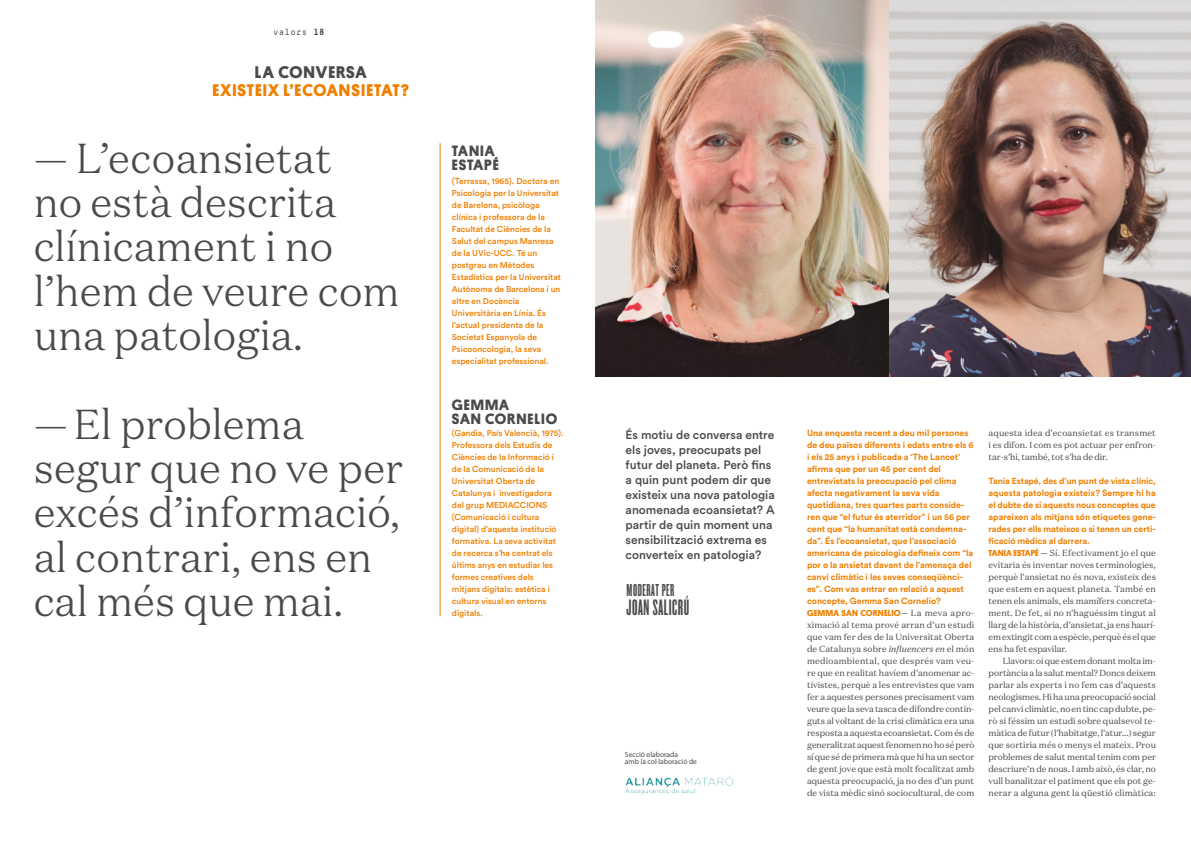
<style>
.page{position:relative;width:1191px;height:842px;background:#fff}
.page>*{position:absolute;margin:0;border:0;box-sizing:border-box;transform-origin:0 0}
.t1{font:300 41.8px/44.3px "Domaine Text";color:#4a4a49}
.t2{font:23.3px "Knockout HTF66 Full Flyweight";letter-spacing:.025em;color:#4a4a49}
.t3{font:18px "Knockout HTF66 Full Flyweight";letter-spacing:.03em;color:#4a4a49}
.t4{font:700 17px "Platform";letter-spacing:.06em;color:#f07f00}
.t5{font:700 17px "Platform";letter-spacing:.06em;color:#4a4a49}
.t6{font:700 15px/14px "Platform";letter-spacing:.06em;color:#4a4a49}
.t7{font:500 12px/15.1px "Circular Std";color:#4a4a49}
.t8{font:9px "Decima Mono X";letter-spacing:.04em;color:#4a4a49}
.t9{font:8.8px/12px "Domaine Text";color:#4a4a49;text-align:justify}
.t10{font:700 8.8px/12px "Circular Std";color:#f07f00}
.t11{font:700 8.8px "Platform";letter-spacing:.03em;color:#f07f00}
.t12{font:500 8.5px/12px "Circular Std";color:#f07f00}
.t13{font:7.5px/7.5px "Myriad Pro";color:#4a4a49}
.s1{font-weight:700}
.s2{font-family:"Domaine Text";color:#4a4a49}
.s3{font-family:"Domaine Text";font-weight:400;color:#4a4a49}
.s4{font-style:italic}
.s5{font-family:"Platform";font-weight:700;color:#f07f00}
</style>
<div class="page">
<img style="left:595px;top:0;width:294px;height:377px">
<svg style="left:889px;top:0;width:302px;height:377px;background:#a08b85"></svg>
<img style="left:625px;top:775px;width:109px;height:20px">
<hr style="left:439px;top:143px;width:1px;height:473px;background:#f07f00">
<p class="t8" style="left:273px;top:27px;width:53px">valors <span class="s1">18</span></p>
<h3 class="t5" style="left:255px;top:60px;width:113px">LA CONVERSA</h3>
<h3 class="t4" style="left:213px;top:77px;width:198px">EXISTEIX L’ECOANSIETAT?</h3>
<h1 class="t1" style="left:34px;top:135px;width:367px">— L’ecoansietat<br>no està descrita clínicament i no l’hem de veure com una patologia.</h1>
<h1 class="t1" style="left:34px;top:401px;width:371px">— El problema segur que no ve per excés d’informació, al contrari, ens en cal més que mai.</h1>
<h3 class="t6" style="left:452px;top:143px;width:48px">TANIA<br>ESTAPÉ</h3>
<p class="t12" style="left:452px;top:175px;width:111px">(Terrassa, 1965). Doctora en<br>Psicologia per la Universitat de Barelona, psicòloga clínica i professora de la<br>Facultat de Ciències de la<br>Salut del campus Manresa de la UVic-UCC. Té un postgrau en Mètodes<br>Estadístics per la Universitat<br>Autònoma de Barcelona i un altre en Docència<br>Universitària en Línia. És l’actual presidenta de la<br>Societat Espanyola de<br>Psicooncologia, la seva especialitat professional.</p>
<h3 class="t6" style="left:452px;top:397px;width:107px">GEMMA<br>SAN CORNELIO</h3>
<p class="t12" style="left:452px;top:427px;width:113px">(Gandia, País Valencià, 1975).<br>Professora dels Estudis de<br>Ciències de la Informació i de la Comunicació de la<br>Universitat Oberta de<br>Catalunya i investigadora del grup MEDIACCIONS (Comunicació i cultura digital) d’aquesta institució formativa. La seva activitat de recerca s’ha centrat els últims anys en estudiar les formes creatives dels mitjans digitals: estètica i cultura visual en entorns digitals.</p>
<p class="t7" style="left:625px;top:427px;width:151px">És motiu de conversa entre els joves, preocupats pel futur del planeta. Però fins a quin punt podem dir que existeix una nova patologia anomenada ecoansietat? A partir de quin moment una sensibilització extrema es converteix en patologia?</p>
<h3 class="t3" style="left:626px;top:581px;width:49px">MODERAT PER</h3>
<h2 class="t2" style="left:626px;top:596px;width:64px">JOAN SALICRÚ</h2>
<p class="t13" style="left:625px;top:750px;width:74px">Secció elaborada<br>amb la col·laboració de</p>
<p class="t10" style="left:807px;top:427px;width:168px">Una enquesta recent a deu mil persones de deu països diferents i edats entre els 6 i els 25 anys i publicada a ‘The Lancet’ afirma que per un 45 per cent del entrevistats la preocupació pel clima afecta negativament la seva vida quotidiana, tres quartes parts conside· ren que “el futur és aterridor” i un 56 per cent que “la humanitat està condemna· da”. És l’ecoansietat, que l’associació americana de psicologia defineix com “la por o la ansietat davant de l’amenaça del canvi climàtic i les seves conseqüènci· es”. Com vas entrar en relació a aquest concepte, Gemma San Cornelio?</p>
<p class="t11" style="left:807px;top:607px;width:169px">GEMMA SAN CORNELIO<span class="s2">—</span> <span class="s3">La meva apro-</span></p>
<p class="t9" style="left:807px;top:619px;width:169px">ximació al tema prové arran d’un estudi que vam fer des de la Universitat Oberta de Catalunya sobre <span class="s4">influencers en</span> el món medioambiental, que després vam veu&shy;re que en realitat havíem d’anomenar ac&shy;tivistes, perquè a les entrevistes que vam fer a aquestes persones precisament vam veure que la seva tasca de difondre contin&shy;guts al voltant de la crisi climàtica era una resposta a aquesta ecoansietat. Com és de generalitzat aquest fenomen no ho sé però sí que sé de primera mà que hi ha un sector de gent jove que està molt focalitzat amb aquesta preocupació, ja no des d’un punt de vista mèdic sinó sociocultural, de com</p>
<p class="t9" style="left:988px;top:427px;width:169px">aquesta idea d’ecoansietat es transmet i es difon. I com es pot actuar per enfron&shy;tar-s’hi, també, tot s’ha de dir.</p>
<p class="t10" style="left:988px;top:475px;width:169px;text-align:justify">Tania Estapé, des d’un punt de vista clínic, aquesta patologia existeix? Sempre hi ha el dubte de si aquests nous conceptes que apareixen als mitjans són etiquetes gene· rades per ells mateixos o si tenen un certi· ficació mèdica al darrera.</p>
<p class="t9" style="left:988px;top:547px;width:169px"><span class="s5">TANIA ESTAPÉ</span> <span class="s1">—</span> Sí. Efectivament jo el que evitaria és inventar noves terminologies, perquè l’ansietat no és nova, existeix des que estem en aquest planeta. També en tenen els animals, els mamífers concreta&shy;ment. De fet, si no n’haguéssim tingut al llarg de la història, d’ansietat, ja ens haurí&shy;em extingit com a espècie, perquè és el que ens ha fet espavilar.</p>
<p class="t9" style="left:988px;top:655px;width:169px;text-indent:14px">Llavors: oi que estem donant molta im&shy;portància a la salut mental? Doncs deixem parlar als experts i no fem cas d’aquests neologismes. Hi ha una preocupació social pel canvi climàtic, no en tinc cap dubte, pe&shy;rò si féssim un estudi sobre qualsevol te&shy;màtica de futur (l’habitatge, l’atur...) segur que sortiria més o menys el mateix. Prou problemes de salut mental tenim com per descriure’n de nous. I amb això, és clar, no vull banalitzar el patiment que els pot ge&shy;nerar a alguna gent la qüestió climàtica:</p>
</div>
